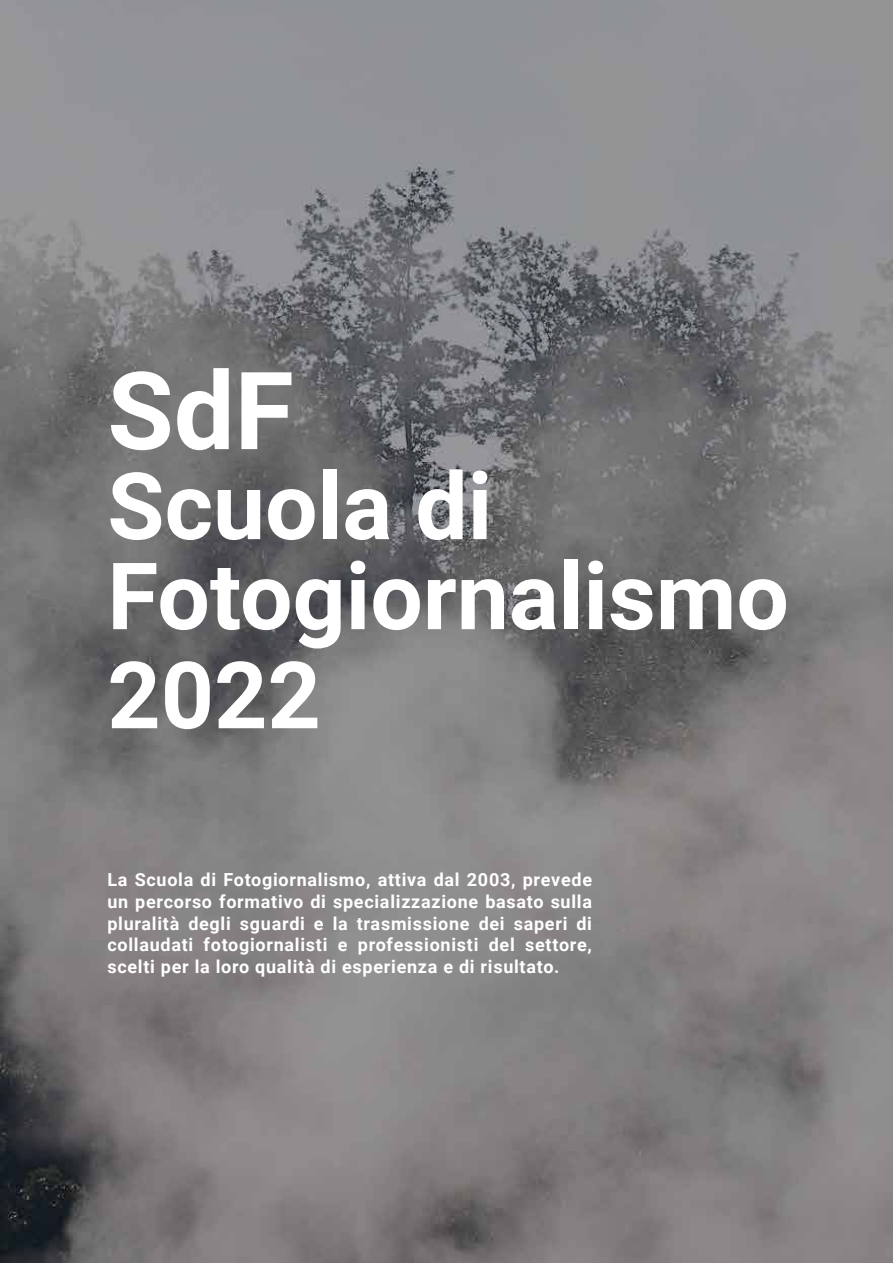
<style>
.page{position:relative;width:893px;height:1263px;background:#fff}
.page>*{position:absolute;margin:0;border:0;box-sizing:border-box;transform-origin:0 0}
.t1{font:700 108px "Roboto";color:#fff}
.t2{font:700 93px/90px "Roboto";color:#fff}
.t3{font:700 18px/21.6px "Roboto";letter-spacing:.04em;color:#fff;text-align:justify}
</style>
<div class="page">
<img style="left:0;top:0;width:893px;height:1263px">
<h1 class="t1" style="left:107px;top:335px;width:188px">SdF</h1>
<h2 class="t2" style="left:107px;top:458px;width:683px">Scuola di<br>Fotogiornalismo</h2>
<h2 class="t2" style="left:107px;top:647px;width:215px">2022</h2>
<p class="t3" style="left:107px;top:868px;width:486px">La Scuola di Fotogiornalismo, attiva dal 2003, prevede un percorso formativo di specializzazione basato sulla pluralità degli sguardi e la trasmissione dei saperi di collaudati fotogiornalisti e professionisti del settore, scelti per la loro qualità di esperienza e di risultato.</p>
</div>
